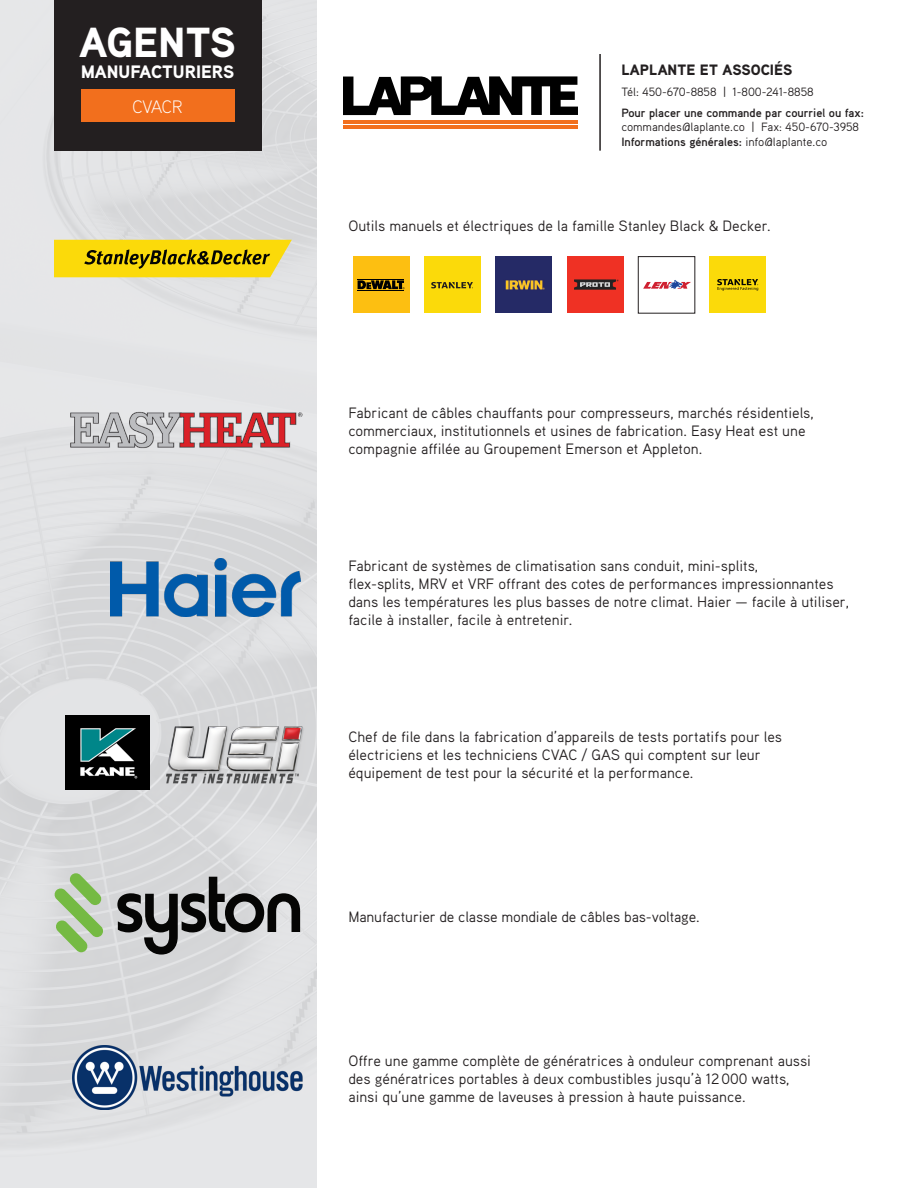
<style>
.page{position:relative;width:918px;height:1188px;background:#fff}
.page>*{position:absolute;margin:0;border:0;box-sizing:border-box;transform-origin:0 0}
.t1{font:900 42px "Aaux Pro OT";color:#fff}
.t2{font:900 18px "Aaux Pro OT";color:#fff}
.t3{font:300 18px "Aaux Pro OT";letter-spacing:-.015em;color:#fff}
.t4{font:15px/18px "Aaux Pro OT";color:#231f20}
.t5{font:900 15px "Aaux Pro OT";color:#231f20}
.t6{font:700 12px "Aaux Pro OT";color:#231f20}
.t7{font:12px "Aaux Pro OT";color:#231f20}
.s1{font-weight:400}
</style>
<div class="page">
<img style="left:0;top:0;width:316px;height:1188px">
<div style="left:54px;top:0;width:207px;height:151px;background:#231f20"></div>
<div style="left:81px;top:89px;width:153px;height:33px;background:#f26f1d"></div>
<svg style="left:54px;top:240px;width:238px;height:37px;background:#d9be12"></svg>
<div style="left:353px;top:257px;width:56px;height:56px;background:#fdbf11"></div>
<div style="left:638px;top:256px;width:57px;height:57px;border:1px solid #231f20"></div>
<div style="left:424px;top:256px;width:57px;height:57px;background:#fbda0a"></div>
<svg style="left:431px;top:282px;width:42px;height:6px"></svg>
<div style="left:710px;top:256px;width:56px;height:57px;background:#fbda0a"></div>
<div style="left:567px;top:256px;width:56px;height:57px;background:#ef3124"></div>
<svg style="left:574px;top:279px;width:45px;height:11px"></svg>
<img style="left:496px;top:256px;width:56px;height:57px">
<svg style="left:643px;top:280px;width:48px;height:9px"></svg>
<svg style="left:717px;top:279px;width:41px;height:12px"></svg>
<hr style="left:358px;top:290px;width:46px;height:1px;background:#000001">
<svg style="left:358px;top:280px;width:46px;height:9px"></svg>
<hr style="left:358px;top:279px;width:46px;height:1px;background:#000001">
<img style="left:54px;top:407px;width:263px;height:45px">
<img style="left:108px;top:557px;width:194px;height:62px">
<img style="left:65px;top:716px;width:84px;height:73px">
<svg style="left:117px;top:877px;width:183px;height:78px;background:#98999a"></svg>
<svg style="left:54px;top:873px;width:50px;height:79px;background:#aecb9a"></svg>
<img style="left:73px;top:1045px;width:229px;height:65px">
<img style="left:165px;top:724px;width:141px;height:62px">
<svg style="left:343px;top:76px;width:235px;height:39px"></svg>
<hr style="left:343px;top:120px;width:235px;height:3px;background:#f26f1d">
<hr style="left:343px;top:125px;width:235px;height:4px;background:#f26f1d">
<hr style="left:599px;top:54px;width:2px;height:97px;background:#231f20">
<p class="t1" style="left:80px;top:15px;width:158px">AGENTS</p>
<p class="t2" style="left:81px;top:60px;width:154px">MANUFACTURIERS</p>
<p class="t3" style="left:132px;top:96px;width:52px">CVACR</p>
<p class="t5" style="left:621px;top:60px;width:173px">LAPLANTE ET ASSOCIÉS</p>
<p class="t7" style="left:621px;top:84px;width:194px">Tél: 450-670-8858 | 1-800-241-8858</p>
<p class="t6" style="left:621px;top:105px;width:244px">Pour placer une commande par courriel ou fax:</p>
<p class="t7" style="left:621px;top:120px;width:239px">commandes@laplante.co | Fax: 450-670-3958</p>
<p class="t6" style="left:621px;top:134px;width:207px">Informations générales: <span class="s1">info@laplante.co</span></p>
<p class="t4" style="left:348px;top:217px;width:424px">Outils manuels et électriques de la famille Stanley Black &amp; Decker.</p>
<p class="t4" style="left:348px;top:403px;width:467px">Fabricant de câbles chauffants pour compresseurs, marchés résidentiels, commerciaux, institutionnels et usines de fabrication. Easy Heat est une compagnie affilée au Groupement Emerson et Appleton.</p>
<p class="t4" style="left:348px;top:556px;width:502px">Fabricant de systèmes de climatisation sans conduit, mini-splits,<br>flex-splits, MRV et VRF offrant des cotes de performances impressionnantes dans les températures les plus basses de notre climat. Haier — facile à utiliser, facile à installer, facile à entretenir.</p>
<p class="t4" style="left:348px;top:727px;width:435px">Chef de file dans la fabrication d’appareils de tests portatifs pour les électriciens et les techniciens CVAC / GAS qui comptent sur leur équipement de test pour la sécurité et la performance.</p>
<p class="t4" style="left:348px;top:907px;width:353px">Manufacturier de classe mondiale de câbles bas-voltage.</p>
<p class="t4" style="left:348px;top:1051px;width:464px">Offre une gamme complète de génératrices à onduleur comprenant aussi des génératrices portables à deux combustibles jusqu’à 12000 watts, ainsi qu’une gamme de laveuses à pression à haute puissance.</p>
</div>
